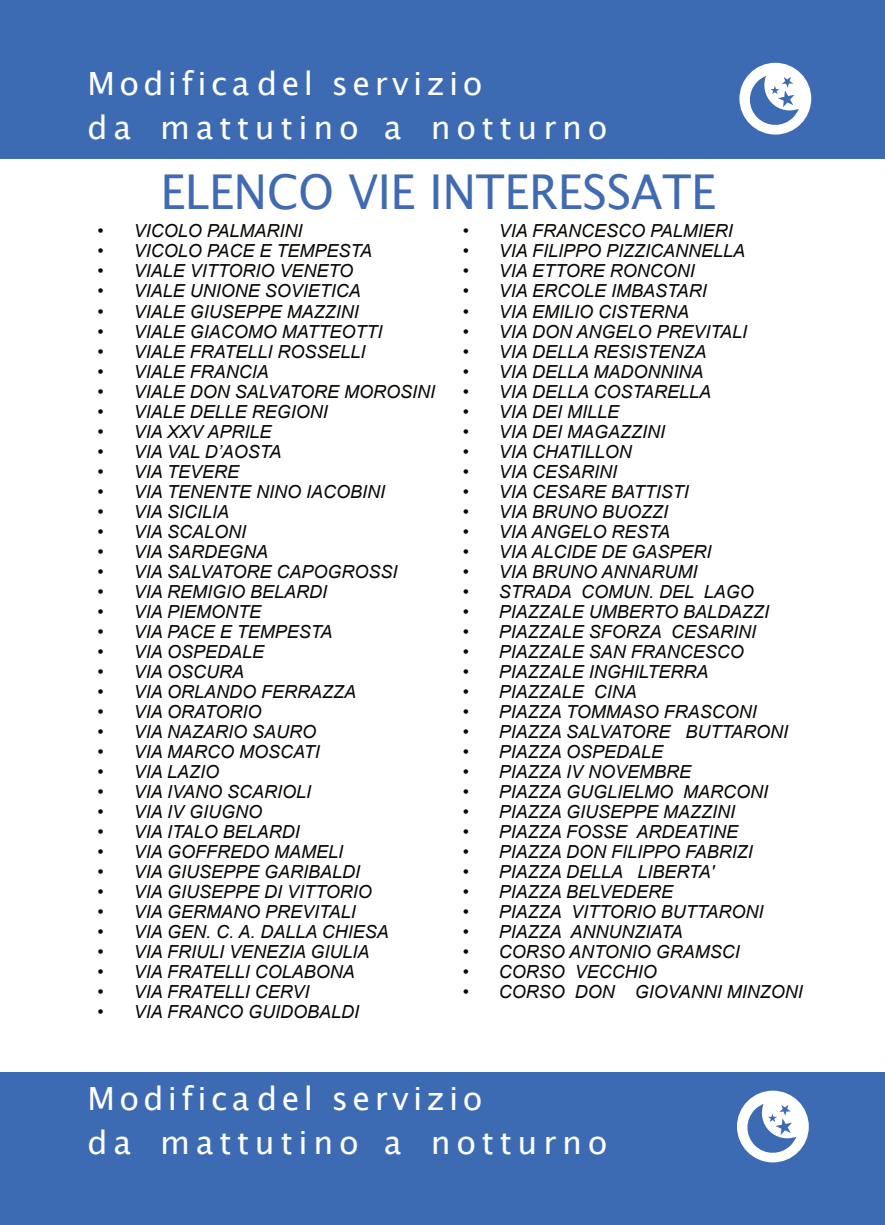
<style>
.page{position:relative;width:885px;height:1225px;background:#fff}
.page>*{position:absolute;margin:0;border:0;box-sizing:border-box;transform-origin:0 0}
.t1{font:48px "Lucida Grande";letter-spacing:-.005em;color:#406bb2;scale:.95 1}
.t2{font:32px/44px "Lucida Grande";letter-spacing:.18em;color:#fff}
.t3{font:italic 18px "Arial";color:#080704}
</style>
<div class="page">
<div style="left:0;top:1072px;width:884px;height:153px;background:#3d6bb3"></div>
<div style="left:737px;top:1090px;width:71px;height:72px;background:#fff;border-radius:50%"></div>
<svg style="left:744px;top:1104px;width:52px;height:51px"></svg>
<div style="left:0;top:0;width:884px;height:159px;background:#3d6bb3"></div>
<div style="left:739px;top:63px;width:72px;height:72px;background:#fff;border-radius:50%"></div>
<svg style="left:747px;top:76px;width:51px;height:51px"></svg>
<h2 class="t2" style="left:88px;top:64px;width:521px">Modificadel servizio<br>da mattutino a notturno</h2>
<h1 class="t1" style="left:160px;top:171px;width:586px">ELENCO VIE INTERESSATE</h1>
<p class="t3" style="left:462px;top:224px;width:272px">• VIA FRANCESCO PALMIERI</p>
<p class="t3" style="left:462px;top:244px;width:284px">• VIA FILIPPO PIZZICANNELLA</p>
<p class="t3" style="left:462px;top:264px;width:234px">• VIA ETTORE RONCONI</p>
<p class="t3" style="left:462px;top:284px;width:246px">• VIA ERCOLE IMBASTARI</p>
<p class="t3" style="left:462px;top:304px;width:228px">• VIA EMILIO CISTERNA</p>
<p class="t3" style="left:462px;top:324px;width:286px">• VIA DON ANGELO PREVITALI</p>
<p class="t3" style="left:462px;top:344px;width:245px">• VIA DELLA RESISTENZA</p>
<p class="t3" style="left:462px;top:364px;width:242px">• VIA DELLA MADONNINA</p>
<p class="t3" style="left:462px;top:384px;width:250px">• VIA DELLA COSTARELLA</p>
<p class="t3" style="left:462px;top:404px;width:158px">• VIA DEI MILLE</p>
<p class="t3" style="left:462px;top:424px;width:204px">• VIA DEI MAGAZZINI</p>
<p class="t3" style="left:462px;top:444px;width:171px">• VIA CHATILLON</p>
<p class="t3" style="left:462px;top:464px;width:156px">• VIA CESARINI</p>
<p class="t3" style="left:462px;top:484px;width:228px">• VIA CESARE BATTISTI</p>
<p class="t3" style="left:462px;top:504px;width:207px">• VIA BRUNO BUOZZI</p>
<p class="t3" style="left:462px;top:524px;width:209px">• VIA ANGELO RESTA</p>
<p class="t3" style="left:462px;top:544px;width:250px">• VIA ALCIDE DE GASPERI</p>
<p class="t3" style="left:462px;top:564px;width:236px">• VIA BRUNO ANNARUMI</p>
<p class="t3" style="left:462px;top:584px;width:293px">• STRADA COMUN. DEL LAGO</p>
<p class="t3" style="left:462px;top:604px;width:308px">• PIAZZALE UMBERTO BALDAZZI</p>
<p class="t3" style="left:462px;top:624px;width:295px">• PIAZZALE SFORZA CESARINI</p>
<p class="t3" style="left:462px;top:644px;width:283px">• PIAZZALE SAN FRANCESCO</p>
<p class="t3" style="left:462px;top:664px;width:247px">• PIAZZALE INGHILTERRA</p>
<p class="t3" style="left:462px;top:684px;width:176px">• PIAZZALE CINA</p>
<p class="t3" style="left:462px;top:704px;width:296px">• PIAZZA TOMMASO FRASCONI</p>
<p class="t3" style="left:462px;top:724px;width:327px">• PIAZZA SALVATORE BUTTARONI</p>
<p class="t3" style="left:462px;top:744px;width:202px">• PIAZZA OSPEDALE</p>
<p class="t3" style="left:462px;top:764px;width:230px">• PIAZZA IV NOVEMBRE</p>
<p class="t3" style="left:462px;top:784px;width:307px">• PIAZZA GUGLIELMO MARCONI</p>
<p class="t3" style="left:462px;top:804px;width:274px">• PIAZZA GIUSEPPE MAZZINI</p>
<p class="t3" style="left:462px;top:824px;width:277px">• PIAZZA FOSSE ARDEATINE</p>
<p class="t3" style="left:462px;top:844px;width:292px">• PIAZZA DON FILIPPO FABRIZI</p>
<p class="t3" style="left:462px;top:864px;width:253px">• PIAZZA DELLA LIBERTA'</p>
<p class="t3" style="left:462px;top:884px;width:212px">• PIAZZA BELVEDERE</p>
<p class="t3" style="left:462px;top:904px;width:302px">• PIAZZA VITTORIO BUTTARONI</p>
<p class="t3" style="left:462px;top:924px;width:222px">• PIAZZA ANNUNZIATA</p>
<p class="t3" style="left:462px;top:944px;width:279px">• CORSO ANTONIO GRAMSCI</p>
<p class="t3" style="left:462px;top:964px;width:196px">• CORSO VECCHIO</p>
<p class="t3" style="left:462px;top:984px;width:342px">• CORSO DON GIOVANNI MINZONI</p>
<p class="t3" style="left:98px;top:224px;width:206px">• VICOLO PALMARINI</p>
<p class="t3" style="left:98px;top:244px;width:276px">• VICOLO PACE E TEMPESTA</p>
<p class="t3" style="left:98px;top:264px;width:257px">• VIALE VITTORIO VENETO</p>
<p class="t3" style="left:98px;top:284px;width:265px">• VIALE UNIONE SOVIETICA</p>
<p class="t3" style="left:98px;top:304px;width:263px">• VIALE GIUSEPPE MAZZINI</p>
<p class="t3" style="left:98px;top:324px;width:286px">• VIALE GIACOMO MATTEOTTI</p>
<p class="t3" style="left:98px;top:344px;width:269px">• VIALE FRATELLI ROSSELLI</p>
<p class="t3" style="left:98px;top:364px;width:173px">• VIALE FRANCIA</p>
<p class="t3" style="left:98px;top:384px;width:339px">• VIALE DON SALVATORE MOROSINI</p>
<p class="t3" style="left:98px;top:404px;width:232px">• VIALE DELLE REGIONI</p>
<p class="t3" style="left:98px;top:424px;width:175px">• VIA XXV APRILE</p>
<p class="t3" style="left:98px;top:444px;width:185px">• VIA VAL D’AOSTA</p>
<p class="t3" style="left:98px;top:464px;width:143px">• VIA TEVERE</p>
<p class="t3" style="left:98px;top:484px;width:289px">• VIA TENENTE NINO IACOBINI</p>
<p class="t3" style="left:98px;top:504px;width:133px">• VIA SICILIA</p>
<p class="t3" style="left:98px;top:524px;width:150px">• VIA SCALONI</p>
<p class="t3" style="left:98px;top:544px;width:172px">• VIA SARDEGNA</p>
<p class="t3" style="left:98px;top:564px;width:301px">• VIA SALVATORE CAPOGROSSI</p>
<p class="t3" style="left:98px;top:584px;width:231px">• VIA REMIGIO BELARDI</p>
<p class="t3" style="left:98px;top:604px;width:165px">• VIA PIEMONTE</p>
<p class="t3" style="left:98px;top:624px;width:236px">• VIA PACE E TEMPESTA</p>
<p class="t3" style="left:98px;top:644px;width:168px">• VIA OSPEDALE</p>
<p class="t3" style="left:98px;top:664px;width:148px">• VIA OSCURA</p>
<p class="t3" style="left:98px;top:684px;width:260px">• VIA ORLANDO FERRAZZA</p>
<p class="t3" style="left:98px;top:704px;width:165px">• VIA ORATORIO</p>
<p class="t3" style="left:98px;top:724px;width:220px">• VIA NAZARIO SAURO</p>
<p class="t3" style="left:98px;top:744px;width:224px">• VIA MARCO MOSCATI</p>
<p class="t3" style="left:98px;top:764px;width:123px">• VIA LAZIO</p>
<p class="t3" style="left:98px;top:784px;width:215px">• VIA IVANO SCARIOLI</p>
<p class="t3" style="left:98px;top:804px;width:166px">• VIA IV GIUGNO</p>
<p class="t3" style="left:98px;top:824px;width:204px">• VIA ITALO BELARDI</p>
<p class="t3" style="left:98px;top:844px;width:247px">• VIA GOFFREDO MAMELI</p>
<p class="t3" style="left:98px;top:864px;width:264px">• VIA GIUSEPPE GARIBALDI</p>
<p class="t3" style="left:98px;top:884px;width:276px">• VIA GIUSEPPE DI VITTORIO</p>
<p class="t3" style="left:98px;top:904px;width:260px">• VIA GERMANO PREVITALI</p>
<p class="t3" style="left:98px;top:924px;width:293px">• VIA GEN. C. A. DALLA CHIESA</p>
<p class="t3" style="left:98px;top:944px;width:273px">• VIA FRIULI VENEZIA GIULIA</p>
<p class="t3" style="left:98px;top:964px;width:259px">• VIA FRATELLI COLABONA</p>
<p class="t3" style="left:98px;top:984px;width:213px">• VIA FRATELLI CERVI</p>
<p class="t3" style="left:98px;top:1004px;width:263px">• VIA FRANCO GUIDOBALDI</p>
<h2 class="t2" style="left:88px;top:1078px;width:521px">Modificadel servizio<br>da mattutino a notturno</h2>
</div>
